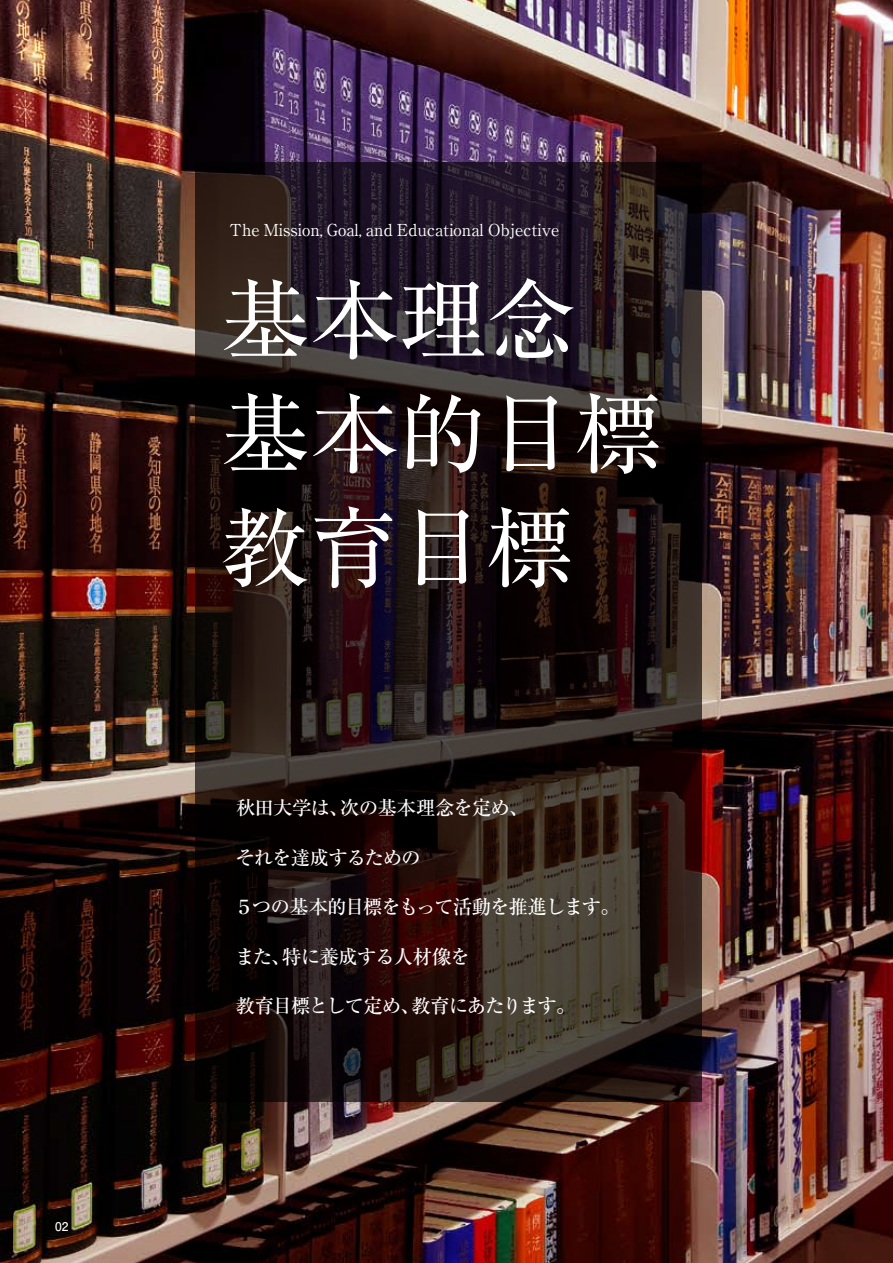
<style>
.page{position:relative;width:893px;height:1263px;background:#fff}
.page>*{position:absolute;margin:0;border:0;box-sizing:border-box;transform-origin:0 0}
.t1{font:88.5px/114px "Ryumin Pro";color:#fff}
.t2{font:500 19.5px "Ryumin Pro";letter-spacing:-.055em;color:#fff}
.t3{font:16.5px "Ryumin Pro";color:#fff}
.t4{font:700 12px "Futo Go B101 Pro";color:#fff}
</style>
<div class="page">
<img style="left:0;top:0;width:893px;height:1263px">
<svg style="left:196px;top:162px;width:506px;height:939px;background:#231717"></svg>
<p class="t4" style="left:55px;top:1217px;width:15px">02</p>
<p class="t3" style="left:230px;top:216px;width:331px">The Mission, Goal, and Educational Objective</p>
<h1 class="t1" style="left:221px;top:257px;width:444px">基本理念基本的目標教育目標</h1>
<p class="t2" style="left:236px;top:792px;width:294px">秋田大学は、次の基本理念を定め、</p>
<p class="t2" style="left:235px;top:842px;width:187px">それを達成するための</p>
<p class="t2" style="left:235px;top:891px;width:387px">５つの基本的目標をもって活動を推進します。</p>
<p class="t2" style="left:235px;top:941px;width:236px">また、特に養成する人材像を</p>
<p class="t2" style="left:236px;top:990px;width:341px">教育目標として定め、教育にあたります。</p>
</div>
